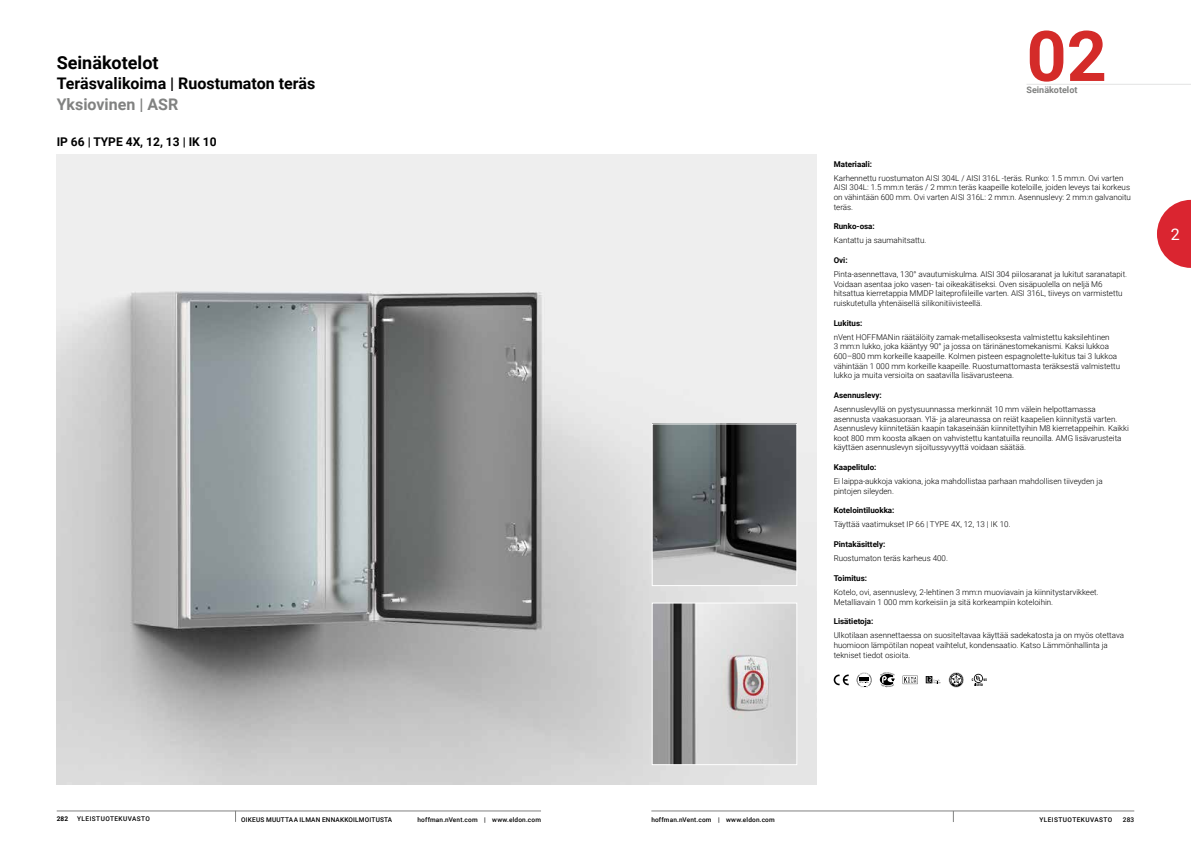
<style>
.page{position:relative;width:1191px;height:842px;background:#fff}
.page>*{position:absolute;margin:0;border:0;box-sizing:border-box;transform-origin:0 0}
.t1{font:700 70px "Roboto";color:#d42b29}
.t2{font:700 18px "Roboto";color:#000}
.t3{font:700 16px "Roboto";color:#000}
.t4{font:700 16px "Roboto";color:#818281}
.t5{font:16px "Roboto";color:#fff}
.t6{font:700 12px "Roboto";color:#000}
.t7{font:700 9px "Roboto";color:#818281}
.t8{font:300 8px/9.6px "Roboto";color:#000}
.t9{font:700 8px "Roboto";color:#000}
.t10{font:500 6.5px "Roboto";letter-spacing:.03em;color:#000}
.t11{font:500 6.5px "Roboto";letter-spacing:.065em;color:#000}
.t12{font:700 6.5px "Roboto";color:#000}
</style>
<div class="page">
<hr style="left:57px;top:811px;width:484px;height:1px;background:#818281">
<hr style="left:651px;top:811px;width:483px;height:1px;background:#818281">
<hr style="left:1026px;top:84px;width:165px;height:1px;background:#e2e3e3">
<svg style="left:1157px;top:200px;width:34px;height:68px"></svg>
<img style="left:57px;top:154px;width:759px;height:630px">
<img style="left:654px;top:426px;width:141px;height:158px">
<div style="left:652px;top:424px;width:145px;height:162px;border:1px solid #fff"></div>
<img style="left:654px;top:605px;width:141px;height:158px">
<div style="left:652px;top:603px;width:145px;height:162px;border:1px solid #fff"></div>
<svg style="left:833px;top:674px;width:15px;height:11px"></svg>
<svg style="left:856px;top:673px;width:15px;height:14px"></svg>
<svg style="left:879px;top:672px;width:15px;height:15px"></svg>
<svg style="left:902px;top:676px;width:15px;height:8px"></svg>
<svg style="left:925px;top:676px;width:16px;height:8px"></svg>
<svg style="left:948px;top:672px;width:15px;height:15px"></svg>
<svg style="left:971px;top:674px;width:15px;height:12px"></svg>
<h2 class="t2" style="left:57px;top:50px;width:103px">Seinäkotelot</h2>
<h3 class="t3" style="left:57px;top:72px;width:260px">Teräsvalikoima | Ruostumaton teräs</h3>
<h3 class="t4" style="left:57px;top:93px;width:123px">Yksiovinen | ASR</h3>
<h3 class="t6" style="left:57px;top:134px;width:161px">IP 66 | TYPE 4X, 12, 13 | IK 10</h3>
<h1 class="t1" style="left:1026px;top:7px;width:82px">02</h1>
<p class="t7" style="left:1026px;top:84px;width:52px">Seinäkotelot</p>
<p class="t9" style="left:833px;top:158px;width:40px">Materiaali:</p>
<p class="t8" style="left:833px;top:173px;width:299px">Karhennettu ruostumaton AISI 304L / AISI 316L -teräs. Runko: 1.5 mm:n. Ovi varten AISI 304L: 1.5 mm:n teräs / 2 mm:n teräs kaapeille koteloille, joiden leveys tai korkeus on vähintään 600 mm. Ovi varten AISI 316L: 2 mm:n. Asennuslevy: 2 mm:n galvanoitu teräs.</p>
<p class="t9" style="left:833px;top:221px;width:43px">Runko-osa:</p>
<p class="t8" style="left:833px;top:235px;width:94px">Kantattu ja saumahitsattu.</p>
<p class="t9" style="left:833px;top:255px;width:15px">Ovi:</p>
<p class="t8" style="left:833px;top:269px;width:295px">Pinta-asennettava, 130° avautumiskulma. AISI 304 piilosaranat ja lukitut saranatapit.<br>Voidaan asentaa joko vasen- tai oikeakätiseksi. Oven sisäpuolella on neljä M6 hitsattua kierretappia MMDP laiteprofiileille varten. AISI 316L, tiiveys on varmistettu ruiskutetulla yhtenäisellä silikonitiivisteellä.</p>
<p class="t9" style="left:833px;top:317px;width:30px">Lukitus:</p>
<p class="t8" style="left:833px;top:332px;width:288px">nVent HOFFMANin räätälöity zamak-metalliseoksesta valmistettu kaksilehtinen<br>3 mm:n lukko, joka kääntyy 90° ja jossa on tärinänestomekanismi. Kaksi lukkoa 600–800 mm korkeille kaapeille. Kolmen pisteen espagnolette-lukitus tai 3 lukkoa vähintään 1 000 mm korkeille kaapeille. Ruostumattomasta teräksestä valmistettu lukko ja muita versioita on saatavilla lisävarusteena.</p>
<p class="t9" style="left:833px;top:389px;width:50px">Asennuslevy:</p>
<p class="t8" style="left:833px;top:404px;width:297px">Asennuslevyllä on pystysuunnassa merkinnät 10 mm välein helpottamassa asennusta vaakasuoraan. Ylä- ja alareunassa on reiät kaapelien kiinnitystä varten.<br>Asennuslevy kiinnitetään kaapin takaseinään kiinnitettyihin M8 kierretappeihin. Kaikki koot 800 mm koosta alkaen on vahvistettu kantatuilla reunoilla. AMG lisävarusteita käyttäen asennuslevyn sijoitussyvyyttä voidaan säätää.</p>
<p class="t9" style="left:833px;top:462px;width:44px">Kaapelitulo:</p>
<p class="t8" style="left:833px;top:476px;width:270px">Ei laippa-aukkoja vakiona, joka mahdollistaa parhaan mahdollisen tiiveyden ja pintojen sileyden.</p>
<p class="t9" style="left:833px;top:505px;width:62px">Kotelointiluokka:</p>
<p class="t8" style="left:833px;top:519px;width:178px">Täyttää vaatimukset IP 66 | TYPE 4X, 12, 13 | IK 10.</p>
<p class="t9" style="left:833px;top:539px;width:53px">Pintakäsittely:</p>
<p class="t8" style="left:833px;top:553px;width:116px">Ruostumaton teräs karheus 400.</p>
<p class="t9" style="left:833px;top:572px;width:35px">Toimitus:</p>
<p class="t8" style="left:833px;top:587px;width:266px">Kotelo, ovi, asennuslevy, 2-lehtinen 3 mm:n muoviavain ja kiinnitystarvikkeet.<br>Metalliavain 1 000 mm korkeisiin ja sitä korkeampiin koteloihin.</p>
<p class="t9" style="left:833px;top:616px;width:41px">Lisätietoja:</p>
<p class="t8" style="left:833px;top:630px;width:292px">Ulkotilaan asennettaessa on suositeltavaa käyttää sadekatosta ja on myös otettava huomioon lämpötilan nopeat vaihtelut, kondensaatio. Katso Lämmönhallinta ja tekniset tiedot osioita.</p>
<h3 class="t5" style="left:1170px;top:223px;width:10px">2</h3>
<p class="t12" style="left:57px;top:814px;width:13px">282</p>
<p class="t10" style="left:417px;top:815px;width:125px">hoffman.nVent.com | www.eldon.com</p>
<p class="t10" style="left:651px;top:815px;width:125px">hoffman.nVent.com | www.eldon.com</p>
<p class="t10" style="left:1122px;top:815px;width:13px">283</p>
<p class="t11" style="left:77px;top:814px;width:74px">YLEISTUOTEKUVASTO</p>
<p class="t10" style="left:241px;top:815px;width:152px">OIKEUS MUUTTAA ILMAN ENNAKKOILMOITUSTA</p>
<p class="t11" style="left:1039px;top:815px;width:74px">YLEISTUOTEKUVASTO</p>
</div>
